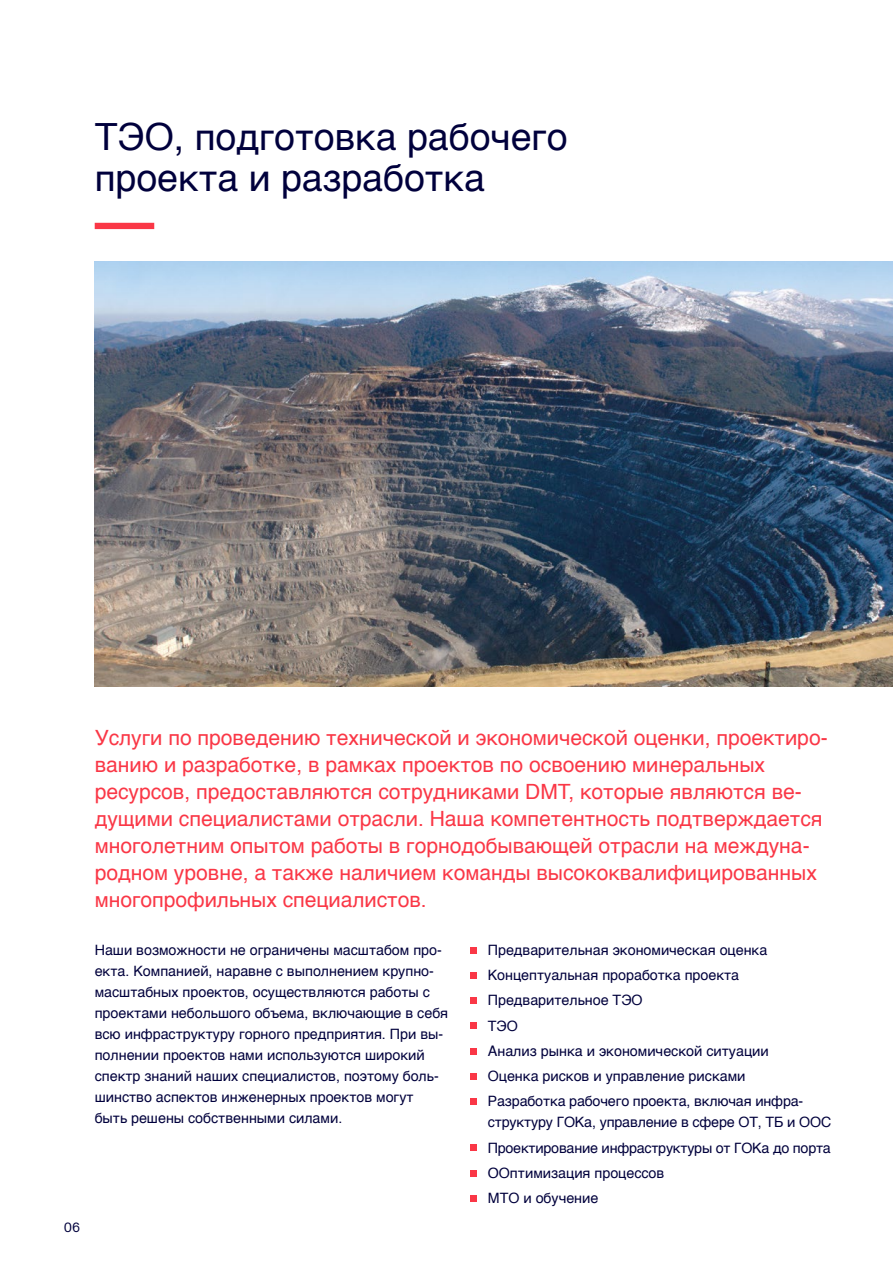
<style>
.page{position:relative;width:893px;height:1263px;background:#fff}
.page>*{position:absolute;margin:0;border:0;box-sizing:border-box;transform-origin:0 0}
.t1{font:37.5px/41.2px "Helvetica";color:#00003c}
.t2{font:21px/27px "Helvetica";color:#fa3746}
.t3{font:14.25px/25.2px "Helvetica";color:#00003c}
.t4{font:13.5px "TNG Pro";color:#00003c}
</style>
<div class="page">
<img style="left:95px;top:261px;width:798px;height:426px">
<div style="left:95px;top:223px;width:59px;height:6px;background:#fa3746"></div>
<svg style="left:471px;top:947px;width:6px;height:6px"></svg>
<div style="left:471px;top:972px;width:6px;height:7px;background:#fa3746"></div>
<div style="left:471px;top:997px;width:6px;height:7px;background:#fa3746"></div>
<svg style="left:471px;top:1023px;width:6px;height:6px"></svg>
<svg style="left:471px;top:1048px;width:6px;height:6px"></svg>
<div style="left:471px;top:1073px;width:6px;height:7px;background:#fa3746"></div>
<div style="left:471px;top:1098px;width:6px;height:7px;background:#fa3746"></div>
<svg style="left:471px;top:1145px;width:6px;height:6px"></svg>
<svg style="left:471px;top:1170px;width:6px;height:6px"></svg>
<div style="left:471px;top:1195px;width:6px;height:7px;background:#fa3746"></div>
<h1 class="t1" style="left:95px;top:117px;width:474px">ТЭО, подготовка рабочего проекта и разработка</h1>
<p class="t4" style="left:64px;top:1219px;width:18px">06</p>
<p class="t2" style="left:95px;top:725px;width:735px">Услуги по проведению технической и экономической оценки, проектиро&shy;ванию и разработке, в рамках проектов по освоению минеральных ресурсов, предоставляются сотрудниками DMT, которые являются ве&shy;дущими специалистами отрасли. Наша компетентность подтверждается многолетним опытом работы в горнодобывающей отрасли на междуна&shy;родном уровне, а также наличием команды высококвалифицированных многопрофильных специалистов.</p>
<p class="t3" style="left:488px;top:937px;width:317px">Предварительная экономическая оценка<br>Концептуальная проработка проекта<br>Предварительное ТЭО<br>ТЭО<br>Анализ рынка и экономической ситуации<br>Оценка рисков и управление рисками<br>Разработка рабочего проекта, включая инфра-</p>
<p class="t3" style="left:488px;top:1110px;width:345px">структуру ГОКа, управление в сфере ОТ, ТБ и ООС Проектирование инфраструктуры от ГОКа до порта OОптимизация процессов<br>МТО и обучение</p>
<p class="t3" style="left:95px;top:940px;width:355px;line-height:21px">Наши возможности не ограничены масштабом про&shy;екта. Компанией, наравне с выполнением крупно&shy;масштабных проектов, осуществляются работы с проектами небольшого объема, включающие в себя всю инфраструктуру горного предприятия. При вы&shy;полнении проектов нами используются широкий спектр знаний наших специалистов, поэтому боль&shy;шинство аспектов инженерных проектов могут быть решены собственными силами.</p>
</div>
